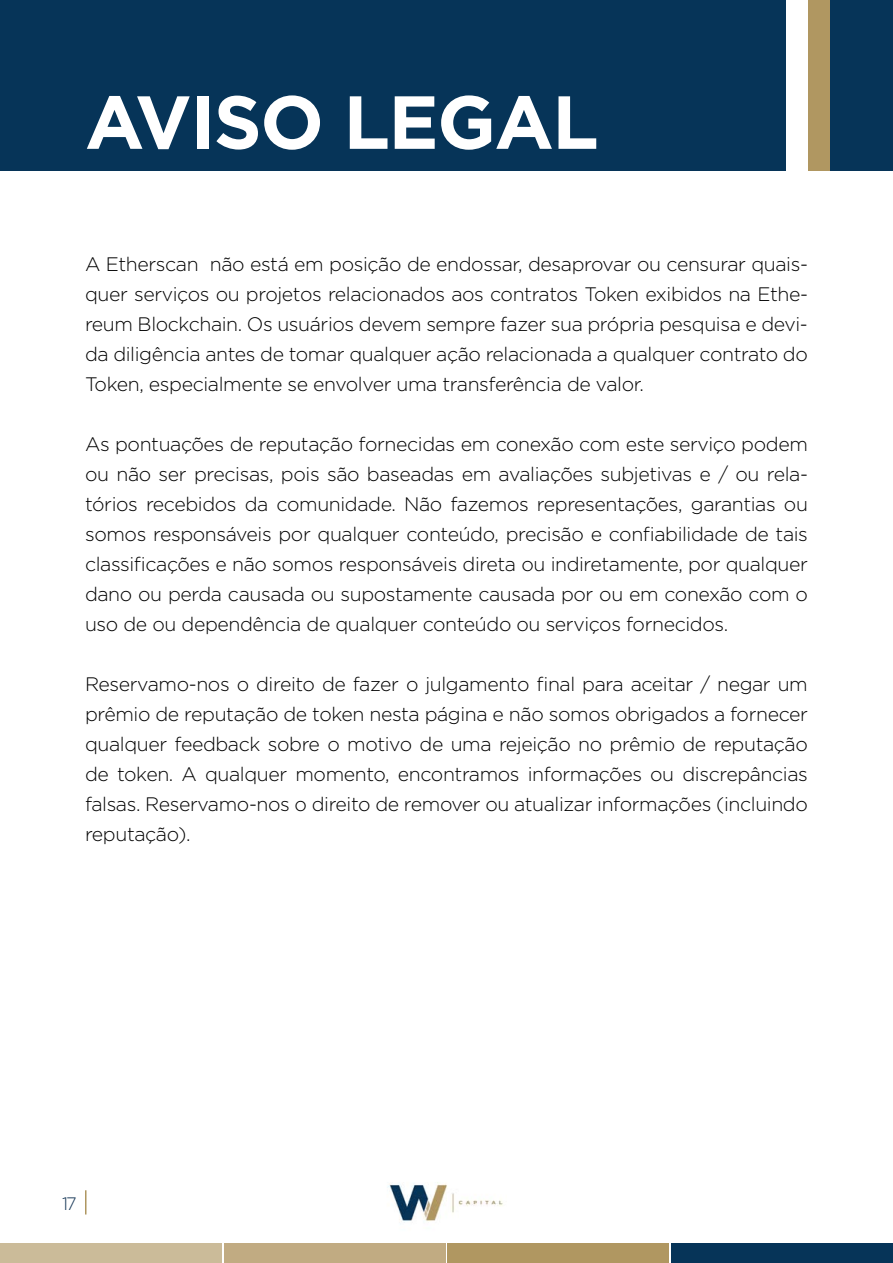
<style>
.page{position:relative;width:893px;height:1263px;background:#fff}
.page>*{position:absolute;margin:0;border:0;box-sizing:border-box;transform-origin:0 0}
.t1{font:700 75px "Gotham";letter-spacing:-.02em;color:#fff}
.t2{font:300 19.5px/30px "Gotham";letter-spacing:-.02em;color:#000;text-align:justify}
.t3{font:300 18px "Gotham";color:#153656}
</style>
<div class="page">
<img style="left:387px;top:1182px;width:116px;height:41px">
<div style="left:0;top:1243px;width:222px;height:20px;background:#cbbb99"></div>
<div style="left:224px;top:1243px;width:221px;height:20px;background:#c1ab82"></div>
<div style="left:447px;top:1243px;width:222px;height:20px;background:#b09761"></div>
<div style="left:671px;top:1243px;width:222px;height:20px;background:#063458"></div>
<hr style="left:85px;top:1190px;width:2px;height:24px;background:#af9760">
<div style="left:0;top:0;width:893px;height:170px;background:#063458"></div>
<div style="left:787px;top:0;width:21px;height:170px;background:#fff"></div>
<div style="left:808px;top:0;width:21px;height:170px;background:#b09761"></div>
<h1 class="t1" style="left:85px;top:73px;width:515px">AVISO LEGAL</h1>
<p class="t2" style="left:85px;top:248px;width:724px">A Etherscan não está em posição de endossar, desaprovar ou censurar quais&shy;quer serviços ou projetos relacionados aos contratos Token exibidos na Ethe&shy;reum Blockchain. Os usuários devem sempre fazer sua própria pesquisa e devi&shy;da diligência antes de tomar qualquer ação relacionada a qualquer contrato do Token, especialmente se envolver uma transferência de valor.</p>
<p class="t2" style="left:85px;top:428px;width:724px">As pontuações de reputação fornecidas em conexão com este serviço podem ou não ser precisas, pois são baseadas em avaliações subjetivas e / ou rela&shy;tórios recebidos da comunidade. Não fazemos representações, garantias ou somos responsáveis por qualquer conteúdo, precisão e confiabilidade de tais classificações e não somos responsáveis direta ou indiretamente, por qualquer dano ou perda causada ou supostamente causada por ou em conexão com o uso de ou dependência de qualquer conteúdo ou serviços fornecidos.</p>
<p class="t2" style="left:85px;top:668px;width:724px">Reservamo-nos o direito de fazer o julgamento final para aceitar / negar um prêmio de reputação de token nesta página e não somos obrigados a fornecer qualquer feedback sobre o motivo de uma rejeição no prêmio de reputação de token. A qualquer momento, encontramos informações ou discrepâncias falsas. Reservamo-nos o direito de remover ou atualizar informações (incluindo reputação).</p>
<p class="t3" style="left:62px;top:1192px;width:16px">17</p>
</div>
